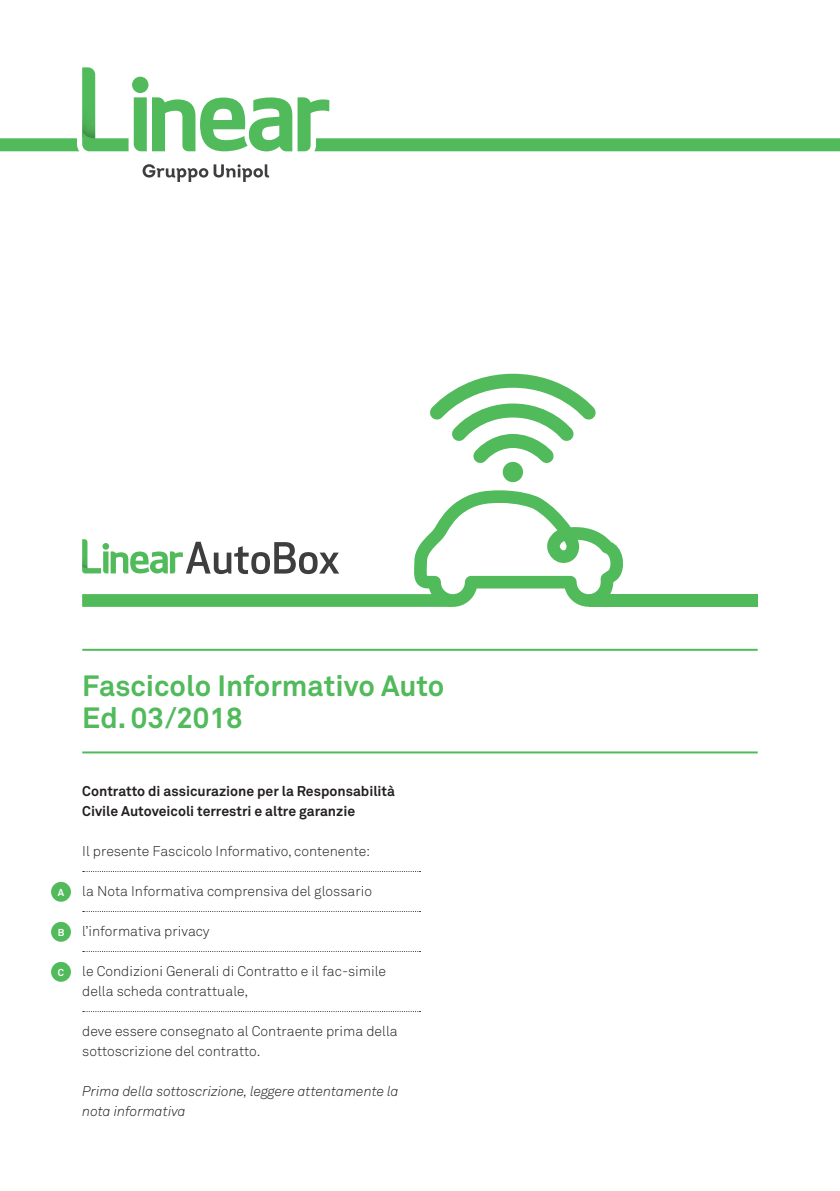
<style>
.page{position:relative;width:840px;height:1191px;background:#fff}
.page>*{position:absolute;margin:0;border:0;box-sizing:border-box;transform-origin:0 0}
.t1{font:700 29px/32px "Akkurat";color:#51ba5b}
.t2{font:300 14px/20px "Akkurat";color:#231f20}
.t3{font:700 14px/20px "Akkurat";color:#231f20}
.t4{font:italic 300 14px/20px "Akkurat";color:#231f20}
.t5{font:700 10px "Akkurat";color:#fff}
</style>
<div class="page">
<svg style="left:134px;top:97px;width:705px;height:54px"></svg>
<div style="left:132px;top:77px;width:16px;height:16px;background:#51ba5b;border-radius:50%"></div>
<svg style="left:0;top:67px;width:128px;height:84px"></svg>
<svg style="left:142px;top:164px;width:127px;height:18px"></svg>
<div style="left:588px;top:594px;width:169px;height:13px;background:#51ba5b"></div>
<div style="left:502px;top:462px;width:20px;height:20px;background:#51ba5b;border-radius:50%"></div>
<svg style="left:430px;top:373px;width:166px;height:97px"></svg>
<svg style="left:82px;top:490px;width:541px;height:117px"></svg>
<svg style="left:83px;top:871px;width:337px;height:1px"></svg>
<svg style="left:83px;top:911px;width:337px;height:1px"></svg>
<svg style="left:83px;top:951px;width:337px;height:1px"></svg>
<svg style="left:83px;top:1011px;width:337px;height:1px"></svg>
<div style="left:51px;top:882px;width:20px;height:19px;background:#51ba5b;border-radius:50%"></div>
<div style="left:51px;top:922px;width:20px;height:19px;background:#51ba5b;border-radius:50%"></div>
<div style="left:51px;top:962px;width:20px;height:19px;background:#51ba5b;border-radius:50%"></div>
<hr style="left:82px;top:649px;width:675px;height:2px;background:#51ba5b">
<hr style="left:82px;top:751px;width:675px;height:2px;background:#51ba5b">
<h1 class="t1" style="left:82px;top:670px;width:363px">Fascicolo Informativo Auto<br>Ed. 03/2018</h1>
<p class="t5" style="left:58px;top:885px;width:8px">A</p>
<p class="t5" style="left:58px;top:925px;width:8px">B</p>
<p class="t5" style="left:58px;top:965px;width:8px">C</p>
<p class="t3" style="left:82px;top:781px;width:314px">Contratto di assicurazione per la Responsabilità<br>Civile Autoveicoli terrestri e altre garanzie</p>
<p class="t2" style="left:82px;top:841px;width:289px">Il presente Fascicolo Informativo, contenente:</p>
<p class="t2" style="left:82px;top:881px;width:291px">la Nota Informativa comprensiva del glossario</p>
<p class="t2" style="left:82px;top:921px;width:129px">l’informativa privacy</p>
<p class="t2" style="left:82px;top:961px;width:305px">le Condizioni Generali di Contratto e il fac-simile della scheda contrattuale,</p>
<p class="t2" style="left:82px;top:1021px;width:317px">deve essere consegnato al Contraente prima della sottoscrizione del contratto.</p>
<p class="t4" style="left:82px;top:1081px;width:318px">Prima della sottoscrizione, leggere attentamente la nota informativa</p>
</div>
